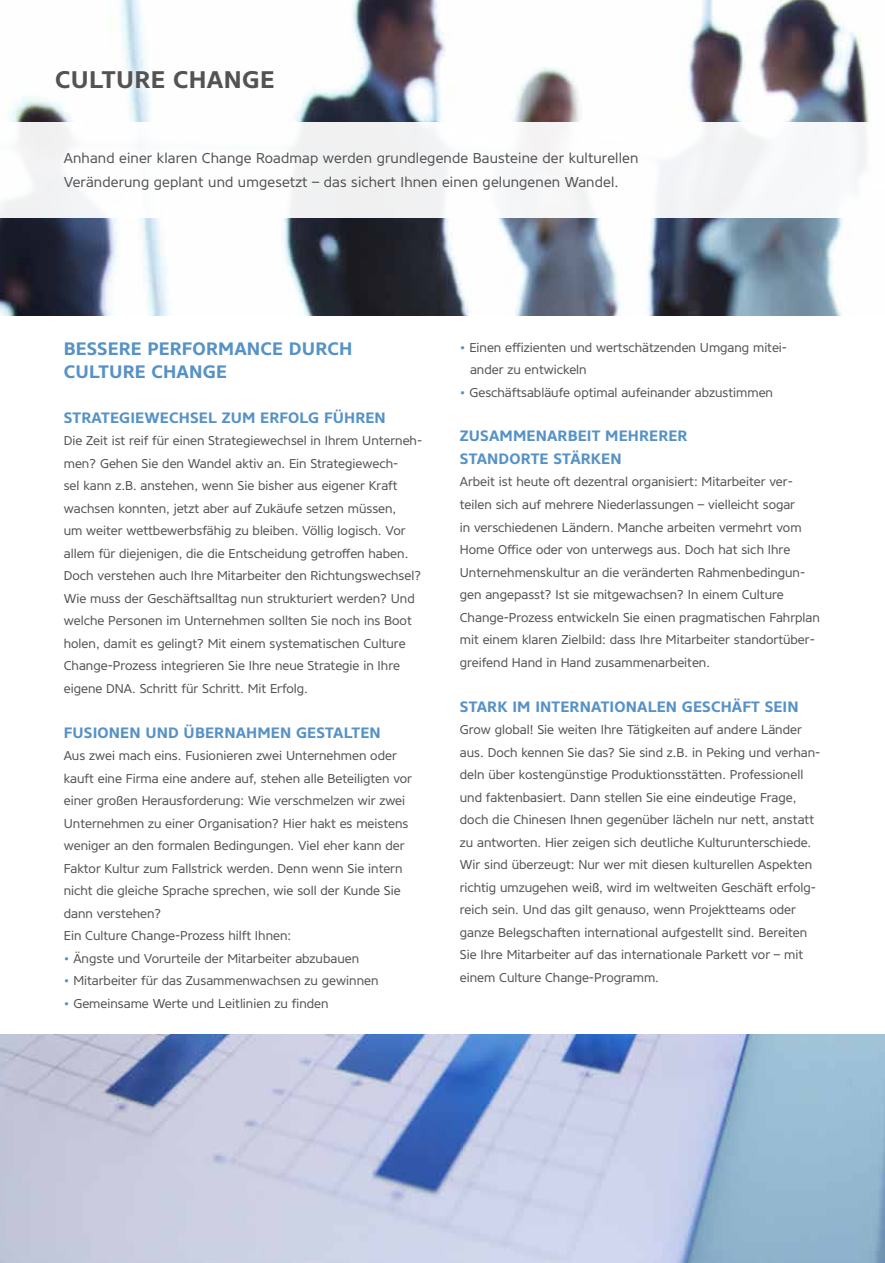
<style>
.page{position:relative;width:885px;height:1263px;background:#fff}
.page>*{position:absolute;margin:0;border:0;box-sizing:border-box;transform-origin:0 0}
.t1{font:700 24px "Core Sans N65";letter-spacing:.015em;color:#545253}
.t2{font:700 18px/22.5px "Core Sans N65";letter-spacing:.01em;color:#5692c6}
.t3{font:700 15px/22.5px "Core Sans N65";letter-spacing:.01em;color:#5692c6}
.t4{font:14.25px/24px "Core Sans N45";letter-spacing:.01em;color:#545253}
.t5{font:12.75px/22.5px "Core Sans N45";color:#545253}
.s1{color:#5692c6}
</style>
<div class="page">
<img style="left:0;top:0;width:884px;height:1263px">
<div style="left:0;top:122px;width:884px;height:95px;background:#f7f9fa"></div>
<div style="left:0;top:316px;width:884px;height:718px;background:#fff"></div>
<div style="left:45px;top:60px;width:239px;height:40px;background:#fff"></div>
<h1 class="t1" style="left:55px;top:64px;width:220px">CULTURE CHANGE</h1>
<p class="t4" style="left:64px;top:146px;width:576px">Anhand einer klaren Change Roadmap werden grundlegende Bausteine der kulturellen<br>Veränderung geplant und umgesetzt – das sichert Ihnen einen gelungenen Wandel.</p>
<h2 class="t2" style="left:64px;top:338px;width:290px">BESSERE PERFORMANCE DURCH<br>CULTURE CHANGE</h2>
<p class="t3" style="left:64px;top:406px;width:323px">STRATEGIEWECHSEL ZUM ERFOLG FÜHREN</p>
<p class="t5" style="left:64px;top:430px;width:360px">Die Zeit ist reif für einen Strategiewechsel in Ihrem Unterneh&shy;men? Gehen Sie den Wandel aktiv an. Ein Strategiewech-<br>sel kann z.B. anstehen, wenn Sie bisher aus eigener Kraft wachsen konnten, jetzt aber auf Zukäufe setzen müssen,<br>um weiter wettbewerbsfähig zu bleiben. Völlig logisch. Vor allem für diejenigen, die die Entscheidung getroffen haben.<br>Doch verstehen auch Ihre Mitarbeiter den Richtungswechsel?<br>Wie muss der Geschäftsalltag nun strukturiert werden? Und welche Personen im Unternehmen sollten Sie noch ins Boot holen, damit es gelingt? Mit einem systematischen Culture Change-Prozess integrieren Sie Ihre neue Strategie in Ihre eigene DNA. Schritt für Schritt. Mit Erfolg.</p>
<p class="t3" style="left:64px;top:721px;width:318px">FUSIONEN UND ÜBERNAHMEN GESTALTEN</p>
<p class="t5" style="left:64px;top:745px;width:350px">Aus zwei mach eins. Fusionieren zwei Unternehmen oder kauft eine Firma eine andere auf, stehen alle Beteiligten vor einer großen Herausforderung: Wie verschmelzen wir zwei Unternehmen zu einer Organisation? Hier hakt es meistens weniger an den formalen Bedingungen. Viel eher kann der Faktor Kultur zum Fallstrick werden. Denn wenn Sie intern nicht die gleiche Sprache sprechen, wie soll der Kunde Sie dann verstehen?<br>Ein Culture Change-Prozess hilft Ihnen:</p>
<p class="t5" style="left:64px;top:947px;width:297px"><span class="s1">•</span> Ängste und Vorurteile der Mitarbeiter abzubauen</p>
<p class="t5" style="left:64px;top:970px;width:316px"><span class="s1">•</span> Mitarbeiter für das Zusammenwachsen zu gewinnen</p>
<p class="t5" style="left:64px;top:992px;width:266px"><span class="s1">•</span> Gemeinsame Werte und Leitlinien zu finden</p>
<p class="t5" style="left:470px;top:336px;width:318px;text-indent:-10px"><span class="s1">•</span> Einen effizienten und wertschätzenden Umgang mitei&shy;ander zu entwickeln</p>
<p class="t5" style="left:460px;top:381px;width:315px"><span class="s1">•</span> Geschäftsabläufe optimal aufeinander abzustimmen</p>
<p class="t3" style="left:460px;top:425px;width:229px">ZUSAMMENARBEIT MEHRERER<br>STANDORTE STÄRKEN</p>
<p class="t5" style="left:460px;top:471px;width:361px">Arbeit ist heute oft dezentral organisiert: Mitarbeiter ver&shy;teilen sich auf mehrere Niederlassungen – vielleicht sogar<br>in verschiedenen Ländern. Manche arbeiten vermehrt vom Home Office oder von unterwegs aus. Doch hat sich Ihre Unternehmenskultur an die veränderten Rahmenbedingun&shy;gen angepasst? Ist sie mitgewachsen? In einem Culture Change-Prozess entwickeln Sie einen pragmatischen Fahrplan mit einem klaren Zielbild: dass Ihre Mitarbeiter standortüber&shy;greifend Hand in Hand zusammenarbeiten.</p>
<p class="t3" style="left:460px;top:695px;width:340px">STARK IM INTERNATIONALEN GESCHÄFT SEIN</p>
<p class="t5" style="left:460px;top:718px;width:362px">Grow global! Sie weiten Ihre Tätigkeiten auf andere Länder aus. Doch kennen Sie das? Sie sind z.B. in Peking und verhan&shy;deln über kostengünstige Produktionsstätten. Professionell und faktenbasiert. Dann stellen Sie eine eindeutige Frage, doch die Chinesen Ihnen gegenüber lächeln nur nett, anstatt zu antworten. Hier zeigen sich deutliche Kulturunterschiede.<br>Wir sind überzeugt: Nur wer mit diesen kulturellen Aspekten richtig umzugehen weiß, wird im weltweiten Geschäft erfolg&shy;reich sein. Und das gilt genauso, wenn Projektteams oder ganze Belegschaften international aufgestellt sind. Bereiten Sie Ihre Mitarbeiter auf das internationale Parkett vor – mit einem Culture Change-Programm.</p>
</div>
